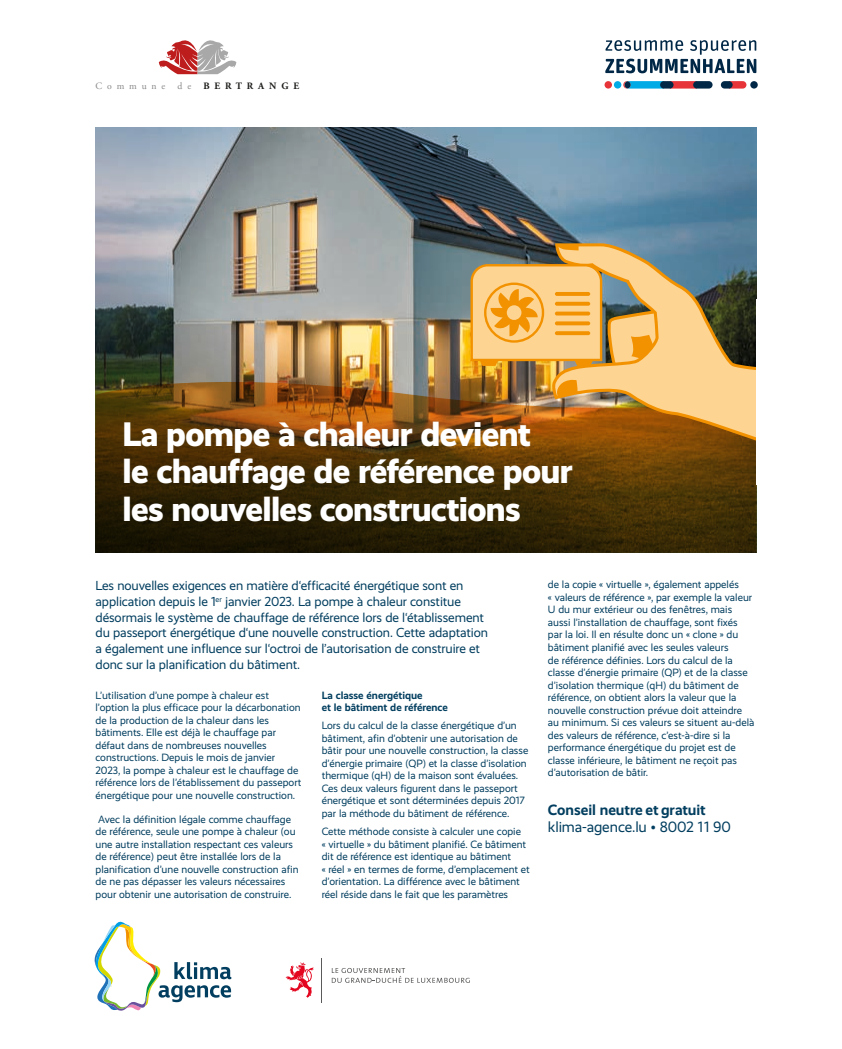
<style>
.page{position:relative;width:842px;height:1049px;background:#fff}
.page>*{position:absolute;margin:0;border:0;box-sizing:border-box;transform-origin:0 0}
.t1{font:800 34.3px/37.7px "Realist";letter-spacing:-.02em;color:#fff}
.t2{font:15px "Realist";letter-spacing:-.005em;color:#023e5f}
.t3{font:700 15px "Realist";letter-spacing:-.005em;color:#023e5f}
.t4{font:13.2px/15.7px "Realist";letter-spacing:-.01em;color:#023e5f}
.t5{font:10.7px/12.5px "Realist";color:#023e5f}
.t6{font:700 10.7px/12.5px "Realist";color:#023e5f}
.t7{font:700 9.7px "Adobe Garamond Pro";letter-spacing:.5em;color:#1d1d1b}
.t8{font:9.7px "Adobe Garamond Pro";letter-spacing:.5em;color:#878787}
.s1{font-weight:400;color:#878787}
</style>
<div class="page">
<svg style="left:604px;top:40px;width:154px;height:49px"></svg>
<div style="left:721px;top:81px;width:12px;height:8px;background:#002846;border-radius:4px"></div>
<div style="left:693px;top:81px;width:19px;height:8px;background:#002846;border-radius:4px"></div>
<div style="left:660px;top:81px;width:13px;height:8px;background:#002846;border-radius:4px"></div>
<div style="left:624px;top:81px;width:7px;height:8px;background:#002846;border-radius:50%"></div>
<hr style="left:321px;top:958px;width:1px;height:44px;background:#5a5a59">
<svg style="left:286px;top:962px;width:28px;height:36px"></svg>
<svg style="left:332px;top:968px;width:138px;height:15px"></svg>
<svg style="left:94px;top:921px;width:137px;height:90px"></svg>
<img style="left:96px;top:127px;width:660px;height:146px">
<img style="left:96px;top:273px;width:660px;height:280px">
<svg style="left:550px;top:243px;width:207px;height:220px;background:#9e804e"></svg>
<svg style="left:557px;top:245px;width:21px;height:5px"></svg>
<svg style="left:469px;top:263px;width:201px;height:134px;background:#e2b56a"></svg>
<svg style="left:555px;top:292px;width:35px;height:4px"></svg>
<svg style="left:555px;top:302px;width:35px;height:4px"></svg>
<hr style="left:555px;top:312px;width:35px;height:3px;background:#f39200;border-radius:2px">
<svg style="left:555px;top:321px;width:35px;height:4px"></svg>
<svg style="left:555px;top:331px;width:35px;height:4px"></svg>
<div style="left:756px;top:299px;width:61px;height:185px;background:#fff"></div>
<svg style="left:159px;top:40px;width:78px;height:34px"></svg>
<p class="t8" style="left:96px;top:80px;width:71px">Commune</p>
<p class="t7" style="left:178px;top:81px;width:123px"><span class="s1">de</span> BERTRANGE</p>
<h1 class="t1" style="left:123px;top:415px;width:452px">La pompe à chaleur devient<br>le chauffage de référence pour les nouvelles constructions</h1>
<p class="t4" style="left:96px;top:578px;width:394px">Les nouvelles exigences en matière d‘efficacité énergétique sont en application depuis le 1<sup>er</sup> janvier 2023. La pompe à chaleur constitue désormais le système de chauffage de référence lors de l‘établissement du passeport énergétique d‘une nouvelle construction. Cette adaptation a également une influence sur l‘octroi de l’autorisation de construire et donc sur la planification du bâtiment.</p>
<p class="t5" style="left:96px;top:689px;width:207px">L’utilisation d’une pompe à chaleur est l’option la plus efficace pour la décarbonation de la production de la chaleur dans les bâtiments. Elle est déjà le chauffage par défaut dans de nombreuses nouvelles constructions. Depuis le mois de janvier 2023, la pompe à chaleur est le chauffage de référence lors de l’établissement du passeport énergétique pour une nouvelle construction.</p>
<p class="t5" style="left:96px;top:813px;width:205px">Avec la définition légale comme chauffage de référence, seule une pompe à chaleur (ou une autre installation respectant ces valeurs de référence) peut être installée lors de la planification d’une nouvelle construction afin de ne pas dépasser les valeurs nécessaires pour obtenir une autorisation de construire.</p>
<p class="t6" style="left:322px;top:689px;width:128px">La classe énergétique<br>et le bâtiment de référence</p>
<p class="t5" style="left:322px;top:719px;width:208px">Lors du calcul de la classe énergétique d’un bâtiment, afin d’obtenir une autorisation de bâtir pour une nouvelle construction, la classe d’énergie primaire (QP) et la classe d’isolation thermique (qH) de la maison sont évaluées.<br>Ces deux valeurs figurent dans le passeport énergétique et sont déterminées depuis 2017 par la méthode du bâtiment de référence.</p>
<p class="t5" style="left:322px;top:825px;width:209px">Cette méthode consiste à calculer une copie<br>« virtuelle » du bâtiment planifié. Ce bâtiment dit de référence est identique au bâtiment<br>« réel » en termes de forme, d’emplacement et d’orientation. La différence avec le bâtiment réel réside dans le fait que les paramètres</p>
<p class="t5" style="left:548px;top:578px;width:208px">de la copie « virtuelle », également appelés<br>« valeurs de référence », par exemple la valeur U du mur extérieur ou des fenêtres, mais aussi l’installation de chauffage, sont fixés par la loi. Il en résulte donc un « clone » du bâtiment planifié avec les seules valeurs<br>de référence définies. Lors du calcul de la classe d’énergie primaire (QP) et de la classe d’isolation thermique (qH) du bâtiment de référence, on obtient alors la valeur que la nouvelle construction prévue doit atteindre au minimum. Si ces valeurs se situent au-delà des valeurs de référence, c’est-à-dire si la performance énergétique du projet est de classe inférieure, le bâtiment ne reçoit pas d’autorisation de bâtir.</p>
<h2 class="t3" style="left:548px;top:801px;width:159px">Conseil neutre et gratuit</h2>
<h2 class="t2" style="left:548px;top:819px;width:185px">klima-agence.lu • 8002 11 90</h2>
</div>
